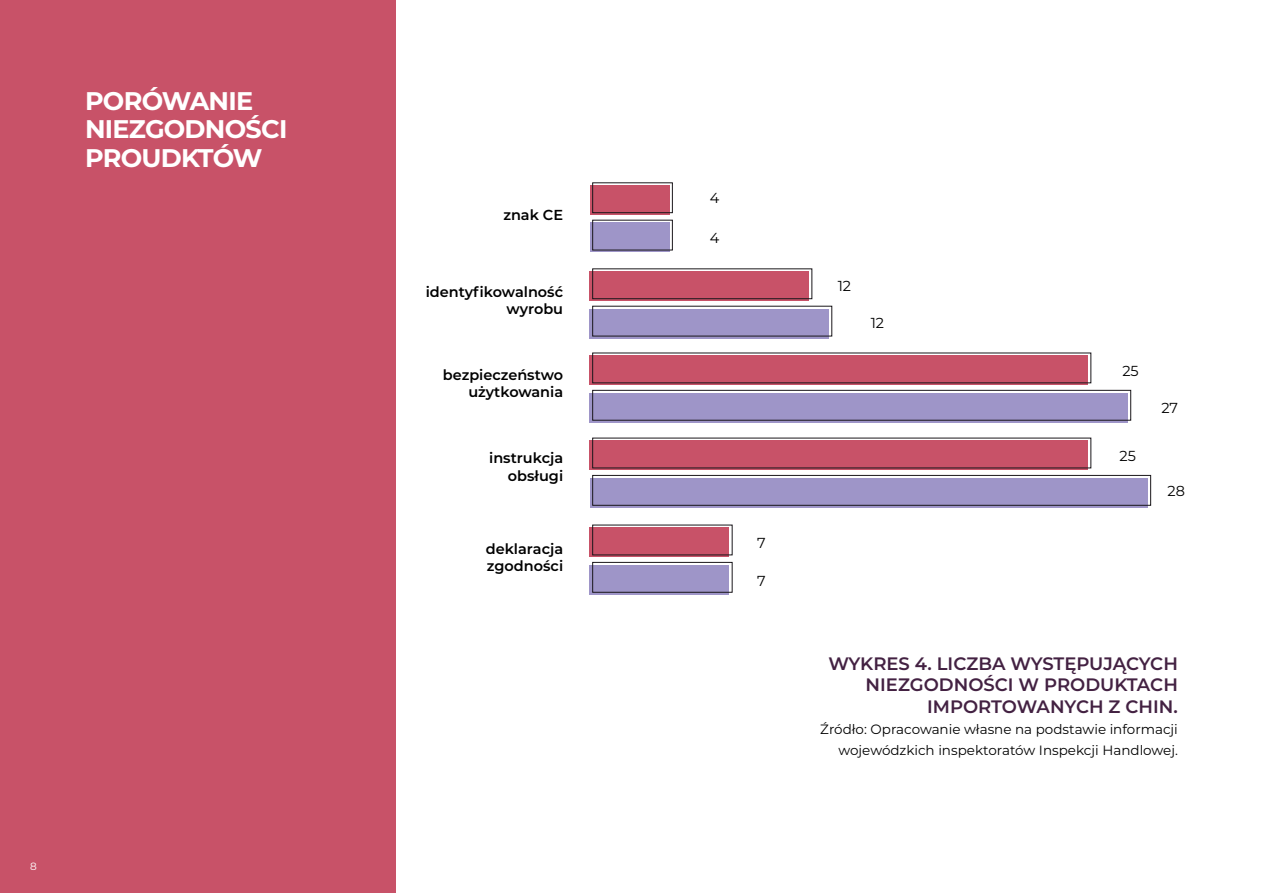
<style>
.page{position:relative;width:1263px;height:893px;background:#fff}
.page>*{position:absolute;margin:0;border:0;box-sizing:border-box;transform-origin:0 0}
.t1{font:700 25.5px/28.5px "Montserrat";letter-spacing:-.03em;color:#fff}
.t2{font:600 18px/21.6px "Montserrat";color:#432142;text-align:right}
.t3{font:600 14.4px/17.4px "Montserrat";color:#000;text-align:right}
.t4{font:14.4px "Montserrat";color:#000}
.t5{font:13.5px/21px "Montserrat";color:#000;text-align:right}
.t6{font:10.5px "Montserrat";color:#fff}
</style>
<div class="page">
<div style="left:0;top:0;width:395px;height:893px;background:#c85268"></div>
<div style="left:590px;top:565px;width:139px;height:30px;background:#9e95c8"></div>
<div style="left:590px;top:527px;width:139px;height:30px;background:#c85268"></div>
<div style="left:590px;top:478px;width:558px;height:30px;background:#9e95c8"></div>
<div style="left:590px;top:440px;width:498px;height:30px;background:#c85268"></div>
<div style="left:590px;top:393px;width:538px;height:30px;background:#9e95c8"></div>
<div style="left:590px;top:355px;width:498px;height:30px;background:#c85268"></div>
<div style="left:590px;top:309px;width:239px;height:29px;background:#9e95c8"></div>
<div style="left:590px;top:271px;width:219px;height:30px;background:#c85268"></div>
<div style="left:590px;top:223px;width:79px;height:29px;background:#9e95c8"></div>
<div style="left:590px;top:185px;width:79px;height:30px;background:#c85268"></div>
<div style="left:592px;top:562px;width:141px;height:31px;border:1px solid #1a171b"></div>
<div style="left:592px;top:475px;width:559px;height:31px;border:1px solid #1a171b"></div>
<div style="left:592px;top:390px;width:539px;height:31px;border:1px solid #1a171b"></div>
<div style="left:592px;top:268px;width:220px;height:31px;border:1px solid #1a171b"></div>
<div style="left:592px;top:182px;width:81px;height:31px;border:1px solid #1a171b"></div>
<h1 class="t1" style="left:85px;top:85px;width:204px">PORÓWANIE<br>NIEZGODNOŚCI<br>PROUDKTÓW</h1>
<p class="t6" style="left:30px;top:859px;width:8px">8</p>
<p class="t3" style="left:503px;top:205px;width:61px">znak CE</p>
<p class="t3" style="left:426px;top:282px;width:139px">identyfikowalność wyrobu</p>
<p class="t3" style="left:443px;top:365px;width:122px">bezpieczeństwo użytkowania</p>
<p class="t3" style="left:489px;top:449px;width:75px">instrukcja obsługi</p>
<p class="t3" style="left:486px;top:539px;width:79px;text-align:left">deklaracja zgodności</p>
<p class="t4" style="left:710px;top:188px;width:11px">4</p>
<p class="t4" style="left:710px;top:228px;width:11px">4</p>
<p class="t4" style="left:757px;top:532px;width:10px">7</p>
<p class="t4" style="left:757px;top:571px;width:10px">7</p>
<p class="t4" style="left:838px;top:276px;width:15px">12</p>
<p class="t4" style="left:871px;top:313px;width:15px">12</p>
<p class="t4" style="left:1122px;top:361px;width:18px">25</p>
<p class="t4" style="left:1119px;top:446px;width:18px">25</p>
<p class="t4" style="left:1161px;top:398px;width:18px">27</p>
<p class="t4" style="left:1167px;top:481px;width:19px">28</p>
<p class="t2" style="left:828px;top:652px;width:351px">WYKRES 4. LICZBA WYSTĘPUJĄCYCH<br>NIEZGODNOŚCI W PRODUKTACH<br>IMPORTOWANYCH Z CHIN.</p>
<p class="t5" style="left:820px;top:718px;width:359px">Źródło: Opracowanie własne na podstawie informacji wojewódzkich inspektoratów Inspekcji Handlowej.</p>
</div>
